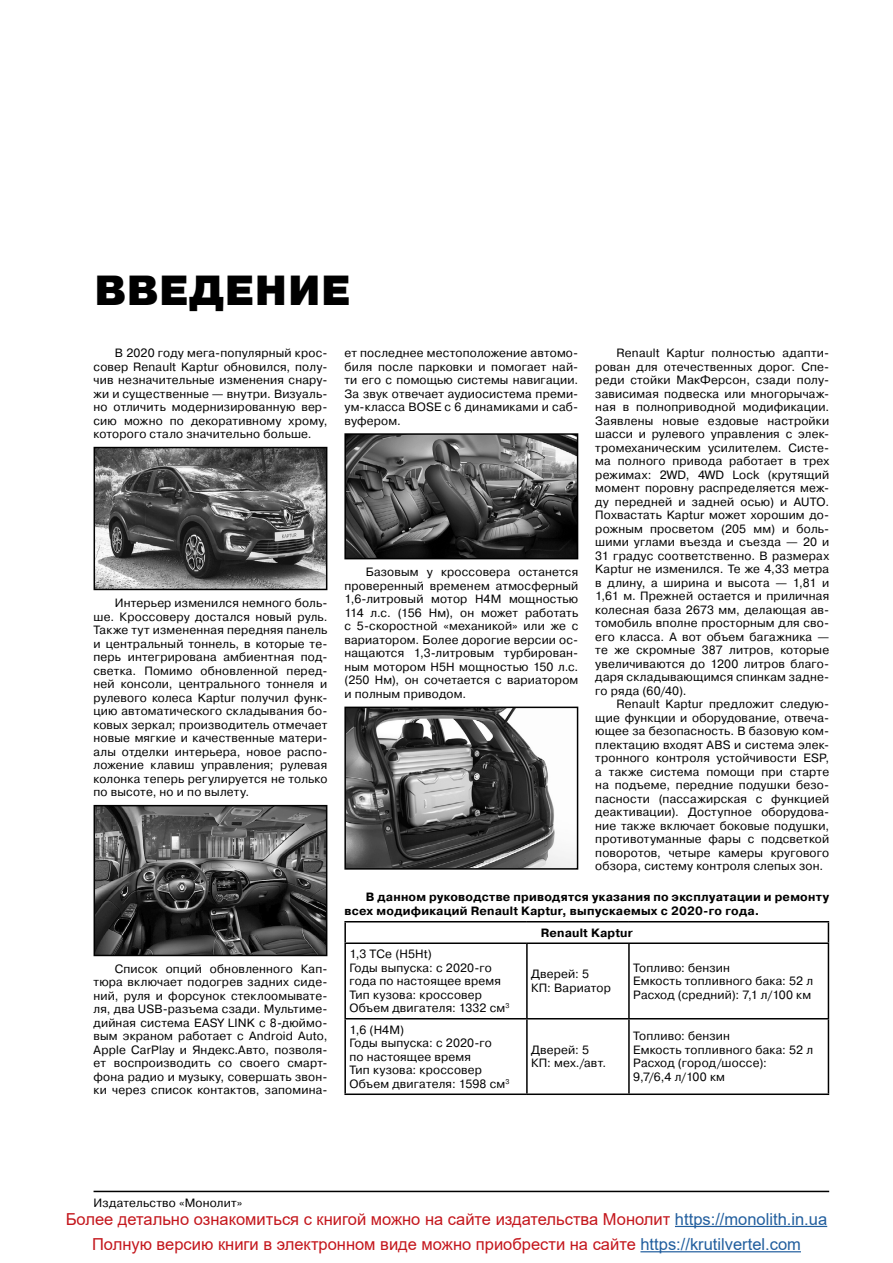
<style>
.page{position:relative;width:893px;height:1263px;background:#fff}
.page>*{position:absolute;margin:0;border:0;box-sizing:border-box;transform-origin:0 0}
.t1{font:900 42px "Pragmatica";letter-spacing:-.01em;color:#000}
.t2{font:16.5px "Arial";color:#c4161c}
.t3{font:12px/13.5px "Pragmatica";letter-spacing:.015em;color:#000;text-align:justify}
.t4{font:700 12px/13.5px "Pragmatica";letter-spacing:.02em;color:#000}
.s1{color:#215e9e}
</style>
<div class="page">
<hr style="left:94px;top:1191px;width:735px;height:1px;background:#000">
<img style="left:97px;top:450px;width:227px;height:137px">
<div style="left:94px;top:447px;width:233px;height:143px;border:2px solid #000"></div>
<img style="left:97px;top:808px;width:227px;height:145px">
<div style="left:94px;top:805px;width:233px;height:151px;border:2px solid #000"></div>
<img style="left:347px;top:436px;width:228px;height:120px">
<div style="left:344px;top:433px;width:234px;height:126px;border:2px solid #000"></div>
<img style="left:347px;top:710px;width:228px;height:157px">
<div style="left:344px;top:707px;width:234px;height:163px;border:2px solid #000"></div>
<hr style="left:344px;top:921px;width:183px;height:1px;background:#000">
<hr style="left:344px;top:922px;width:2px;height:20px;background:#000">
<hr style="left:527px;top:921px;width:102px;height:1px;background:#000">
<hr style="left:629px;top:921px;width:200px;height:1px;background:#000">
<svg style="left:828px;top:922px;width:1px;height:20px"></svg>
<hr style="left:344px;top:942px;width:183px;height:2px;background:#000">
<hr style="left:344px;top:944px;width:2px;height:74px;background:#000">
<hr style="left:527px;top:942px;width:102px;height:2px;background:#000">
<hr style="left:526px;top:944px;width:2px;height:74px;background:#000">
<hr style="left:629px;top:942px;width:200px;height:2px;background:#000">
<hr style="left:628px;top:944px;width:2px;height:74px;background:#000">
<hr style="left:828px;top:944px;width:1px;height:74px;background:#000">
<hr style="left:344px;top:1018px;width:183px;height:1px;background:#000">
<hr style="left:344px;top:1019px;width:2px;height:74px;background:#000">
<hr style="left:527px;top:1018px;width:102px;height:1px;background:#000">
<hr style="left:526px;top:1019px;width:2px;height:74px;background:#000">
<hr style="left:629px;top:1018px;width:200px;height:1px;background:#000">
<hr style="left:628px;top:1019px;width:2px;height:74px;background:#000">
<hr style="left:828px;top:1019px;width:1px;height:74px;background:#000">
<hr style="left:344px;top:1093px;width:183px;height:2px;background:#000">
<hr style="left:527px;top:1093px;width:102px;height:2px;background:#000">
<hr style="left:629px;top:1093px;width:200px;height:2px;background:#000">
<hr style="left:640px;top:1251px;width:161px;height:1px;background:#215e9e">
<hr style="left:675px;top:1226px;width:152px;height:1px;background:#215e9e">
<h1 class="t1" style="left:94px;top:264px;width:259px">ВВЕДЕНИЕ</h1>
<p class="t3" style="left:94px;top:346px;width:235px;text-indent:21px">В 2020 году мега-популярный крос&shy;совер Renault Kaptur обновился, полу&shy;чив незначительные изменения снару&shy;жи и существенные — внутри. Визуаль&shy;но отличить модернизированную вер&shy;сию можно по декоративному хрому, которого стало значительно больше.</p>
<p class="t3" style="left:595px;top:346px;width:235px;text-indent:21px">Renault Kaptur полностью адапти&shy;рован для отечественных дорог. Спе&shy;реди стойки МакФерсон, сзади полу&shy;зависимая подвеска или многорычаж&shy;ная в полноприводной модификации.<br>Заявлены новые ездовые настройки шасси и рулевого управления с элек&shy;тромеханическим усилителем. Систе&shy;ма полного привода работает в трех режимах: 2WD, 4WD Lock (крутящий момент поровну распределяется меж&shy;ду передней и задней осью) и AUTO.<br>Похвастать Kaptur может хорошим до&shy;рожным просветом (205 мм) и боль&shy;шими углами въезда и съезда — 20 и 31 градус соответственно. В размерах Kaptur не изменился. Те же 4,33 метра в длину, а ширина и высота — 1,81 и 1,61 м. Прежней остается и приличная колесная база 2673 мм, делающая ав&shy;томобиль вполне просторным для сво&shy;его класса. А вот объем багажника — те же скромные 387 литров, которые увеличиваются до 1200 литров благо&shy;даря складывающимся спинкам задне&shy;го ряда (60/40).</p>
<p class="t3" style="left:595px;top:697px;width:235px;text-indent:21px">Renault Kaptur предложит следую&shy;щие функции и оборудование, отвеча&shy;ющее за безопасность. В базовую ком&shy;плектацию входят ABS и система элек&shy;тронного контроля устойчивости ESP, а также система помощи при старте на подъеме, передние подушки безо&shy;пасности (пассажирская с функцией деактивации). Доступное оборудова&shy;ние также включает боковые подушки, противотуманные фары с подсветкой поворотов, четыре камеры кругового обзора, систему контроля слепых зон.</p>
<p class="t4" style="left:344px;top:891px;width:486px;text-indent:21px">В данном руководстве приводятся указания по эксплуатации и ремонту всех модификаций Renault Kaptur, выпускаемых с 2020-го года.</p>
<p class="t4" style="left:541px;top:926px;width:94px">Renault Kaptur</p>
<p class="t3" style="left:349px;top:947px;width:162px;text-align:left">1,3 TCe (Н5Нt)<br>Годы выпуска: с 2020-го года по настоящее время<br>Тип кузова: кроссовер<br>Объем двигателя: 1332 cм<sup>3</sup></p>
<p class="t3" style="left:344px;top:346px;width:235px">ет последнее местоположение автомо&shy;биля после парковки и помогает най&shy;ти его с помощью системы навигации.<br>За звук отвечает аудиосистема преми&shy;ум-класса BOSE с 6 динамиками и саб&shy;вуфером.</p>
<p class="t3" style="left:344px;top:566px;width:235px;text-indent:21px">Базовым у кроссовера останется проверенный временем атмосферный 1,6-литровый мотор H4M мощностью 114 л.с. (156 Нм), он может работать с 5-скоростной «механикой» или же с вариатором. Более дорогие версии ос&shy;нащаются 1,3-литровым турбирован&shy;ным мотором H5H мощностью 150 л.с. (250 Нм), он сочетается с вариатором и полным приводом.</p>
<p class="t3" style="left:94px;top:596px;width:235px;text-indent:21px">Интерьер изменился немного боль&shy;ше. Кроссоверу достался новый руль.<br>Также тут измененная передняя панель и центральный тоннель, в которые те&shy;перь интегрирована амбиентная под&shy;светка. Помимо обновленной перед&shy;ней консоли, центрального тоннеля и рулевого колеса Kaptur получил функ&shy;цию автоматического складывания бо&shy;ковых зеркал; производитель отмечает новые мягкие и качественные матери&shy;алы отделки интерьера, новое распо&shy;ложение клавиш управления; рулевая колонка теперь регулируется не только по высоте, но и по вылету.</p>
<p class="t3" style="left:531px;top:968px;width:81px">Дверей: 5<br>КП: Вариатор</p>
<p class="t3" style="left:633px;top:961px;width:181px;text-align:left">Топливо: бензин<br>Емкость топливного бака: 52 л<br>Расход (средний): 7,1 л/100 км</p>
<p class="t3" style="left:94px;top:962px;width:235px;text-indent:21px">Список опций обновленного Кап&shy;тюра включает подогрев задних сиде&shy;ний, руля и форсунок стеклоомывате&shy;ля, два USB-разъема сзади. Мультиме&shy;дийная система EASY LINK с 8-дюймо&shy;вым экраном работает с Android Auto, Apple CarPlay и Яндекс.Авто, позволя&shy;ет воспроизводить со своего смарт&shy;фона радио и музыку, совершать звон&shy;ки через список контактов, запомина-</p>
<p class="t3" style="left:349px;top:1023px;width:162px;text-align:left">1,6 (Н4М)<br>Годы выпуска: с 2020-го<br>по настоящее время<br>Тип кузова: кроссовер<br>Объем двигателя: 1598 см<sup>3</sup></p>
<p class="t3" style="left:633px;top:1030px;width:181px;text-align:left">Топливо: бензин<br>Емкость топливного бака: 52 л<br>Расход (город/шоссе):<br>9,7/6,4 л/100 км</p>
<p class="t3" style="left:531px;top:1043px;width:76px">Дверей: 5<br>КП: мех./авт.</p>
<p class="t3" style="left:94px;top:1196px;width:150px">Издательство «Монолит»</p>
<h2 class="t2" style="left:66px;top:1207px;width:763px">Более детально ознакомиться с книгой можно на сайте издательства Монолит <span class="s1">https://monolith.in.ua</span></h2>
<h2 class="t2" style="left:92px;top:1233px;width:710px">Полную версию книги в электронном виде можно приобрести на сайте <span class="s1">https://krutilvertel.com</span></h2>
</div>
